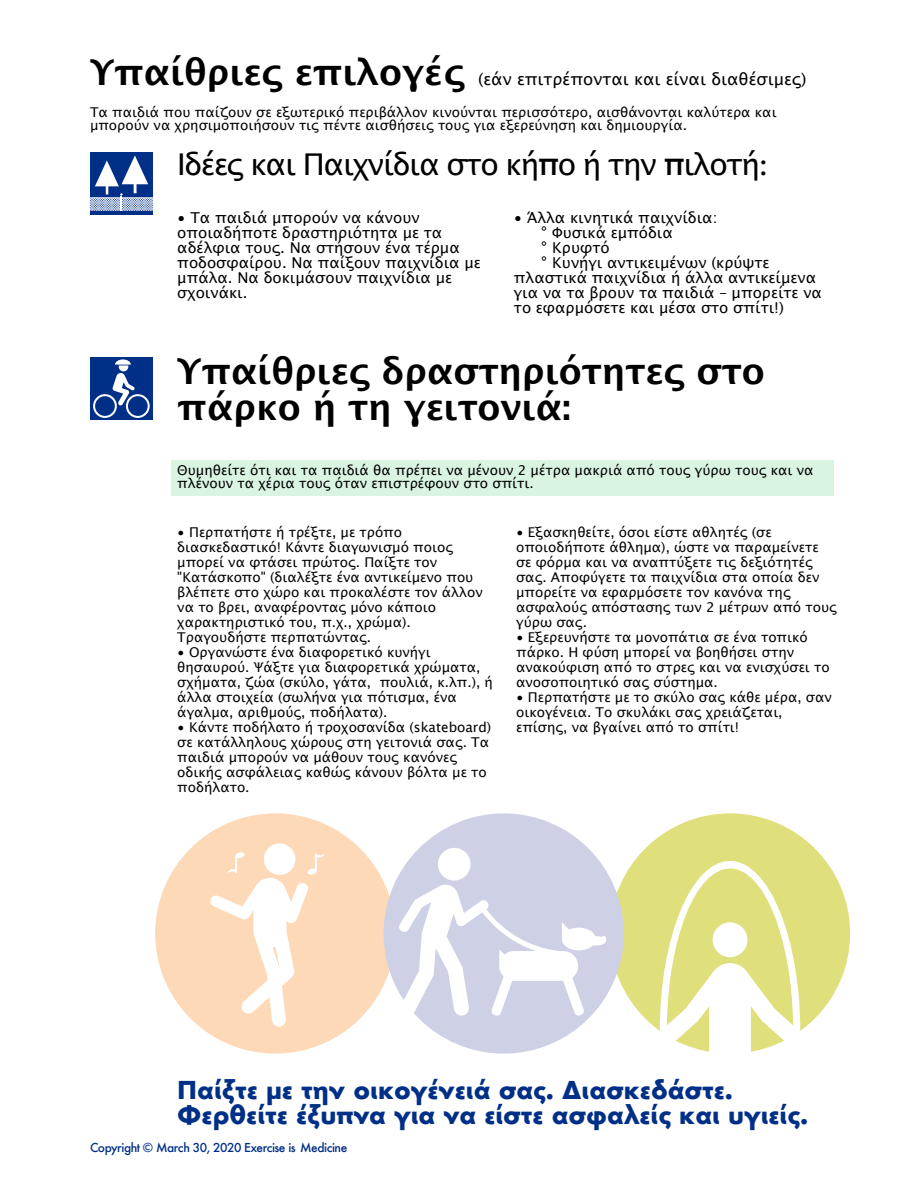
<style>
.page{position:relative;width:918px;height:1188px;background:#fff}
.page>*{position:absolute;margin:0;border:0;box-sizing:border-box;transform-origin:0 0}
.t1{font:700 36px/36px "Lucida Grande";color:#000}
.t2{font:30px "Lucida Grande";letter-spacing:-.045em;color:#000}
.t3{font:700 24px/24.8px "Futura";color:#002f87}
.t4{font:16.5px "Lucida Grande";color:#000}
.t5{font:15px/15px "Lucida Grande";color:#000}
.t6{font:13.5px/15px "Lucida Grande";color:#000}
.t7{font:500 12px "Futura";letter-spacing:-.04em;color:#002f87}
.s1{font-weight:700;font-size:36px}
.s2{font-family:"Futura";font-weight:500}
</style>
<div class="page">
<div style="left:171px;top:460px;width:662px;height:36px;background:#d9f4e1"></div>
<div style="left:90px;top:357px;width:63px;height:63px;background:#002f87"></div>
<svg style="left:93px;top:359px;width:57px;height:59px"></svg>
<div style="left:90px;top:152px;width:63px;height:63px;background:#002f87"></div>
<svg style="left:90px;top:155px;width:63px;height:56px"></svg>
<div style="left:610px;top:813px;width:240px;height:241px;background:#dfe07c;border-radius:50%"></div>
<div style="left:155px;top:813px;width:240px;height:241px;background:#fed9b7;border-radius:50%"></div>
<div style="left:384px;top:813px;width:240px;height:241px;background:#ced0e6;border-radius:50%"></div>
<div style="left:264px;top:843px;width:31px;height:32px;background:#fff;border-radius:50%"></div>
<svg style="left:210px;top:852px;width:115px;height:175px"></svg>
<svg style="left:658px;top:861px;width:144px;height:193px"></svg>
<svg style="left:398px;top:884px;width:208px;height:133px"></svg>
<div style="left:438px;top:848px;width:33px;height:33px;background:#fff;border-radius:50%"></div>
<p class="t4" style="left:90px;top:72px;width:718px"><span class="s1">Υπαίθριες επιλογές</span> (εάν επιτρέπονται και είναι διαθέσιμες)</p>
<p class="t6" style="left:90px;top:106px;width:688px;line-height:13.5px">Τα παιδιά που παίζουν σε εξωτερικό περιβάλλον κινούνται περισσότερο, αισθάνονται καλύτερα και μπορούν να χρησιμοποιήσουν τις πέντε αισθήσεις τους για εξερεύνηση και δημιουργία.</p>
<h2 class="t2" style="left:177px;top:152px;width:592px">Ιδέες και Παιχνίδια στο κή<span class="s2">π</span>ο ή την <span class="s2">π</span>ιλοτή<span class="s2">:</span></h2>
<p class="t5" style="left:177px;top:212px;width:305px">• Τα παιδιά μπορούν να κάνουν οποιαδήποτε δραστηριότητα με τα αδέλφια τους. Να στήσουν ένα τέρμα ποδοσφαίρου. Να παίξουν παιχνίδια με μπάλα. Να δοκιμάσουν παιχνίδια με σχοινάκι.</p>
<p class="t5" style="left:514px;top:212px;width:205px">• Άλλα κινητικά παιχνίδια:</p>
<p class="t5" style="left:541px;top:227px;width:133px">° Φυσικά εμπόδια</p>
<p class="t5" style="left:541px;top:242px;width:70px">° Κρυφτό</p>
<p class="t5" style="left:541px;top:257px;width:230px">° Κυνήγι αντικειμένων (κρύψτε</p>
<p class="t5" style="left:514px;top:272px;width:304px">πλαστικά παιχνίδια ή άλλα αντικείμενα</p>
<p class="t5" style="left:514px;top:287px;width:310px">για να τα βρουν τα παιδιά – μπορείτε να</p>
<p class="t5" style="left:514px;top:302px;width:271px">το εφαρμόσετε και μέσα στο σπίτι!)</p>
<h1 class="t1" style="left:177px;top:355px;width:589px">Υπαίθριες δραστηριότητες στο πάρκο ή τη γειτονιά:</h1>
<p class="t6" style="left:177px;top:464px;width:638px;line-height:13.5px">Θυμηθείτε ότι και τα παιδιά θα πρέπει να μένουν 2 μέτρα μακριά από τους γύρω τους και να πλένουν τα χέρια τους όταν επιστρέφουν στο σπίτι.</p>
<p class="t6" style="left:177px;top:525px;width:307px">• Περπατήστε ή τρέξτε, με τρόπο διασκεδαστικό! Κάντε διαγωνισμό ποιος μπορεί να φτάσει πρώτος. Παίξτε τον "Κατάσκοπο" (διαλέξτε ένα αντικείμενο που βλέπετε στο χώρο και προκαλέστε τον άλλον να το βρει, αναφέροντας μόνο κάποιο χαρακτηριστικό του, π.χ., χρώμα).<br>Τραγουδήστε περπατώντας.</p>
<p class="t6" style="left:177px;top:645px;width:317px">• Οργανώστε ένα διαφορετικό κυνήγι θησαυρού. Ψάξτε για διαφορετικά χρώματα, σχήματα, ζώα (σκύλο, γάτα, πουλιά, κ.λπ.), ή άλλα στοιχεία (σωλήνα για πότισμα, ένα άγαλμα, αριθμούς, ποδήλατα).</p>
<p class="t6" style="left:177px;top:720px;width:316px">• Κάντε ποδήλατο ή τροχοσανίδα (skateboard) σε κατάλληλους χώρους στη γειτονιά σας. Τα παιδιά μπορούν να μάθουν τους κανόνες οδικής ασφάλειας καθώς κάνουν βόλτα με το ποδήλατο.</p>
<p class="t6" style="left:516px;top:526px;width:322px">• Εξασκηθείτε, όσοι είστε αθλητές (σε οποιοδήποτε άθλημα), ώστε να παραμείνετε σε φόρμα και να αναπτύξετε τις δεξιότητές σας. Αποφύγετε τα παιχνίδια στα οποία δεν μπορείτε να εφαρμόσετε τον κανόνα της ασφαλούς απόστασης των 2 μέτρων από τους γύρω σας.</p>
<p class="t6" style="left:516px;top:631px;width:315px">• Εξερευνήστε τα μονοπάτια σε ένα τοπικό πάρκο. Η φύση μπορεί να βοηθήσει στην ανακούφιση από το στρες και να ενισχύσει το ανοσοποιητικό σας σύστημα.</p>
<p class="t6" style="left:516px;top:691px;width:317px">• Περπατήστε με το σκύλο σας κάθε μέρα, σαν οικογένεια. Το σκυλάκι σας χρειάζεται, επίσης, να βγαίνει από το σπίτι!</p>
<h3 class="t3" style="left:177px;top:1080px;width:632px">Παίξτε με την οικογένειά σας. Διασκεδάστε.<br>Φερθείτε έξυπνα για να είστε ασφαλείς και υγιείς.</h3>
<p class="t7" style="left:90px;top:1142px;width:259px">Copyright © March 30, 2020 Exercise is Medicine</p>
</div>
